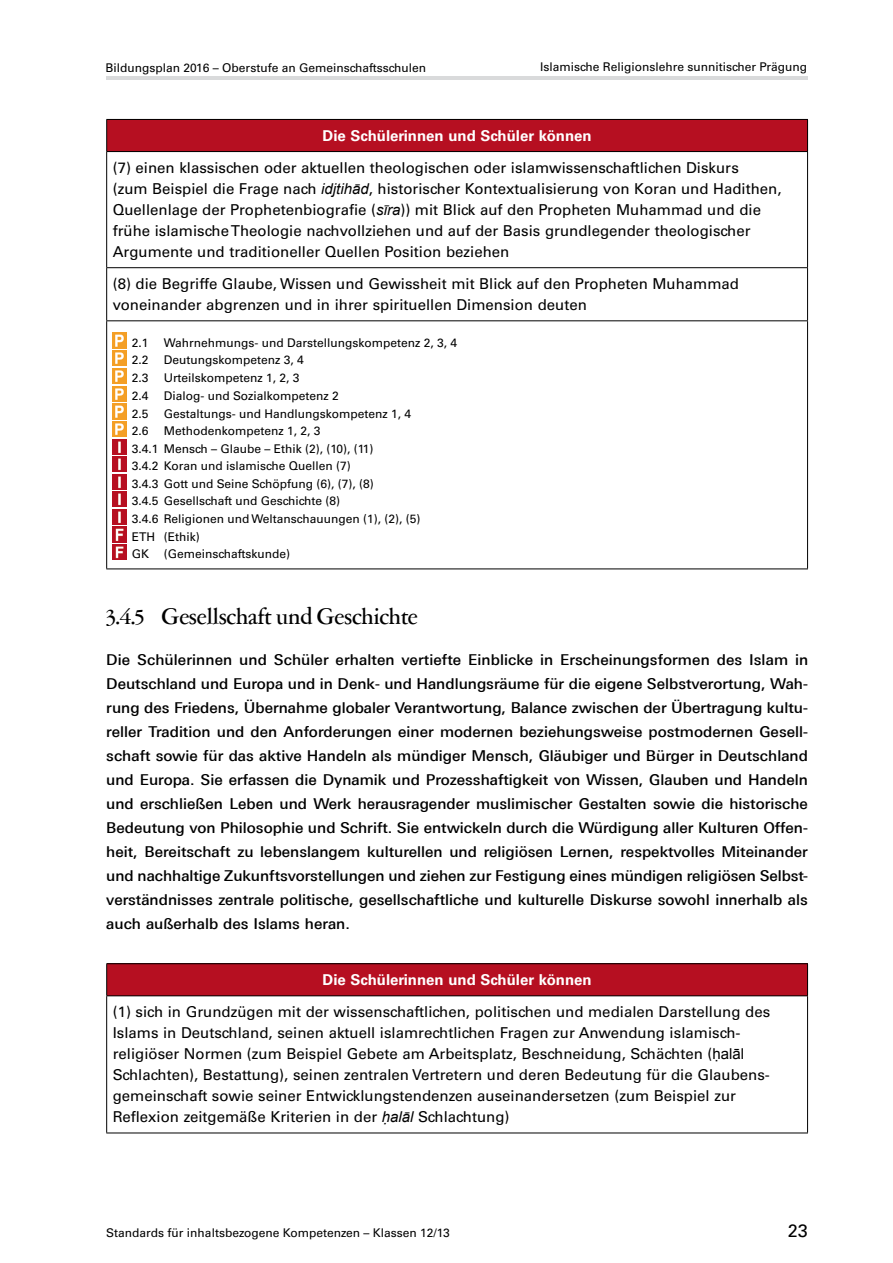
<style>
.page{position:relative;width:893px;height:1263px;background:#fff}
.page>*{position:absolute;margin:0;border:0;box-sizing:border-box;transform-origin:0 0}
.t1{font:500 25.5px "Garamont Amst SH";color:#000}
.t2{font:18px "Univers LT Std";color:#000}
.t3{font:15px/21px "Univers LT Std";color:#000}
.t4{font:500 15px/24px "Linotype Univers 530";color:#000;text-align:justify}
.t5{font:700 15px "Univers LT Std";color:#fff}
.t6{font:12px/17.5px "Univers LT Std";color:#000}
.s1{font-family:"Arial";font-style:italic}
.s2{font-family:"Arial"}
</style>
<div class="page">
<hr style="left:106px;top:77px;width:702px;height:3px;background:#d9dadb">
<div style="left:107px;top:119px;width:700px;height:33px;background:#b60f21"></div>
<hr style="left:106px;top:119px;width:702px;height:1px;background:#000">
<hr style="left:106px;top:120px;width:1px;height:31px;background:#000">
<hr style="left:807px;top:120px;width:1px;height:31px;background:#000">
<hr style="left:106px;top:151px;width:702px;height:1px;background:#000">
<hr style="left:106px;top:152px;width:1px;height:115px;background:#000">
<hr style="left:807px;top:152px;width:1px;height:115px;background:#000">
<hr style="left:106px;top:267px;width:702px;height:1px;background:#000">
<hr style="left:106px;top:268px;width:1px;height:52px;background:#000">
<hr style="left:807px;top:268px;width:1px;height:52px;background:#000">
<hr style="left:106px;top:320px;width:702px;height:1px;background:#000">
<hr style="left:106px;top:321px;width:1px;height:247px;background:#000">
<hr style="left:807px;top:321px;width:1px;height:247px;background:#000">
<hr style="left:106px;top:568px;width:702px;height:1px;background:#000">
<img style="left:113px;top:333px;width:14px;height:15px">
<img style="left:113px;top:351px;width:14px;height:15px">
<img style="left:113px;top:368px;width:14px;height:16px">
<img style="left:113px;top:386px;width:14px;height:15px">
<img style="left:113px;top:404px;width:14px;height:15px">
<img style="left:113px;top:421px;width:14px;height:16px">
<img style="left:113px;top:439px;width:14px;height:15px">
<img style="left:113px;top:457px;width:14px;height:15px">
<img style="left:113px;top:474px;width:14px;height:15px">
<img style="left:113px;top:492px;width:14px;height:15px">
<img style="left:113px;top:509px;width:14px;height:15px">
<img style="left:113px;top:527px;width:14px;height:15px">
<img style="left:113px;top:544px;width:14px;height:16px">
<div style="left:107px;top:964px;width:700px;height:32px;background:#b60f21"></div>
<hr style="left:106px;top:963px;width:702px;height:1px;background:#000">
<hr style="left:106px;top:964px;width:1px;height:31px;background:#000">
<hr style="left:807px;top:964px;width:1px;height:31px;background:#000">
<hr style="left:106px;top:995px;width:702px;height:1px;background:#000">
<hr style="left:106px;top:996px;width:1px;height:136px;background:#000">
<hr style="left:807px;top:996px;width:1px;height:136px;background:#000">
<hr style="left:106px;top:1132px;width:702px;height:1px;background:#000">
<p class="t6" style="left:106px;top:59px;width:322px">Bildungsplan 2016 – Oberstufe an Gemeinschaftsschulen</p>
<p class="t6" style="left:540px;top:58px;width:269px">Islamische Religionslehre sunnitischer Prägung</p>
<p class="t5" style="left:323px;top:127px;width:271px">Die Schülerinnen und Schüler können</p>
<p class="t3" style="left:113px;top:157px;width:670px">(7) einen klassischen oder aktuellen theologischen oder islamwissenschaftlichen Diskurs<br>(zum Beispiel die Frage nach <span class="s1">idjtihād</span>, historischer Kontextualisierung von Koran und Hadithen, Quellenlage der Prophetenbiografie (<span class="s1">sīra</span>)) mit Blick auf den Propheten Muhammad und die frühe islamische Theologie nachvollziehen und auf der Basis grundlegender theologischer Argumente und traditioneller Quellen Position beziehen</p>
<p class="t3" style="left:113px;top:273px;width:628px">(8) die Begriffe Glaube, Wissen und Gewissheit mit Blick auf den Propheten Muhammad voneinander abgrenzen und in ihrer spirituellen Dimension deuten</p>
<p class="t6" style="left:132px;top:334px;width:18px">2.1</p>
<p class="t6" style="left:164px;top:334px;width:295px">Wahrnehmungs- und Darstellungskompetenz 2, 3, 4</p>
<p class="t6" style="left:132px;top:351px;width:18px">2.2</p>
<p class="t6" style="left:164px;top:351px;width:142px">Deutungskompetenz 3, 4</p>
<p class="t6" style="left:132px;top:369px;width:18px">2.3</p>
<p class="t6" style="left:164px;top:369px;width:137px">Urteilskompetenz 1, 2, 3</p>
<p class="t6" style="left:132px;top:387px;width:18px">2.4</p>
<p class="t6" style="left:164px;top:387px;width:177px">Dialog- und Sozialkompetenz 2</p>
<p class="t6" style="left:132px;top:405px;width:18px">2.5</p>
<p class="t6" style="left:164px;top:405px;width:249px">Gestaltungs- und Handlungskompetenz 1, 4</p>
<p class="t6" style="left:132px;top:422px;width:18px">2.6</p>
<p class="t6" style="left:132px;top:422px;width:290px;text-indent:32px">Methodenkompetenz 1, 2, 3<br>3.4.1 Mensch – Glaube – Ethik (2), (10), (11)<br>3.4.2 Koran und islamische Quellen (7)<br>3.4.3 Gott und Seine Schöpfung (6), (7), (8)<br>3.4.5 Gesellschaft und Geschichte (8)<br>3.4.6 Religionen und Weltanschauungen (1), (2), (5)<br>ETH (Ethik)<br>GK (Gemeinschaftskunde)</p>
<h1 class="t1" style="left:106px;top:604px;width:313px">3.4.5 Gesellschaft und Geschichte</h1>
<p class="t4" style="left:106px;top:648px;width:703px">Die Schülerinnen und Schüler erhalten vertiefte Einblicke in Erscheinungsformen des Islam in Deutschland und Europa und in Denk- und Handlungsräume für die eigene Selbstverortung, Wah&shy;rung des Friedens, Übernahme globaler Verantwortung, Balance zwischen der Übertragung kultu&shy;reller Tradition und den Anforderungen einer modernen beziehungsweise postmodernen Gesell&shy;schaft sowie für das aktive Handeln als mündiger Mensch, Gläubiger und Bürger in Deutschland und Europa. Sie erfassen die Dynamik und Prozesshaftigkeit von Wissen, Glauben und Handeln und erschließen Leben und Werk herausragender muslimischer Gestalten sowie die historische Bedeutung von Philosophie und Schrift. Sie entwickeln durch die Würdigung aller Kulturen Offen&shy;heit, Bereitschaft zu lebenslangem kulturellen und religiösen Lernen, respektvolles Miteinander und nachhaltige Zukunftsvorstellungen und ziehen zur Festigung eines mündigen religiösen Selbst&shy;verständnisses zentrale politische, gesellschaftliche und kulturelle Diskurse sowohl innerhalb als auch außerhalb des Islams heran.</p>
<p class="t5" style="left:323px;top:971px;width:271px">Die Schülerinnen und Schüler können</p>
<p class="t3" style="left:113px;top:1001px;width:659px">(1) sich in Grundzügen mit der wissenschaftlichen, politischen und medialen Darstellung des Islams in Deutschland, seinen aktuell islamrechtlichen Fragen zur Anwendung islamisch&shy;religiöser Normen (zum Beispiel Gebete am Arbeitsplatz, Beschneidung, Schächten (<span class="s2">ḥalāl </span>Schlachten), Bestattung), seinen zentralen Vertretern und deren Bedeutung für die Glaubens&shy;gemeinschaft sowie seiner Entwicklungstendenzen auseinandersetzen (zum Beispiel zur Reflexion zeitgemäße Kriterien in der <span class="s1">ḥalāl</span> Schlachtung)</p>
<p class="t6" style="left:106px;top:1224px;width:345px">Standards für inhaltsbezogene Kompetenzen – Klassen 12/13</p>
<p class="t2" style="left:788px;top:1220px;width:22px">23</p>
</div>
